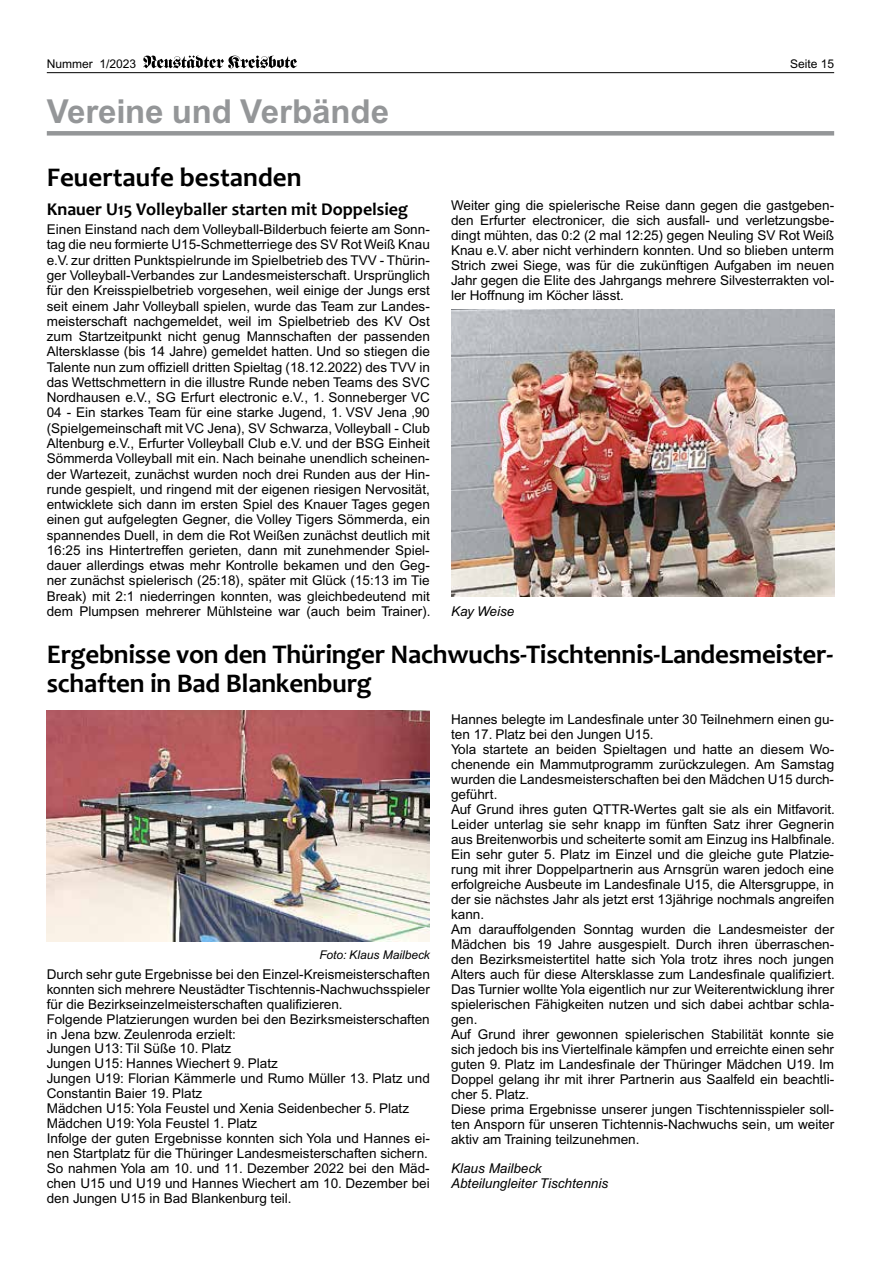
<style>
.page{position:relative;width:881px;height:1263px;background:#fff}
.page>*{position:absolute;margin:0;border:0;box-sizing:border-box;transform-origin:0 0}
.t1{font:700 33px "Arial";letter-spacing:-.005em;color:#949698}
.t2{font:700 27px/29.7px "Candara";letter-spacing:-.01em;color:#000}
.t3{font:700 18px "Candara";color:#000}
.t4{font:13.5px/15px "Arial";color:#000;text-align:justify}
.t5{font:italic 13.5px/15px "Arial";color:#000}
.t6{font:12px "Arial";color:#000}
.t7{font:italic 12px "Arial";color:#000}
</style>
<div class="page">
<hr style="left:47px;top:72px;width:786px;height:1px;background:#000">
<svg style="left:143px;top:55px;width:154px;height:13px"></svg>
<div style="left:47px;top:131px;width:786px;height:5px;background:#949698"></div>
<img style="left:451px;top:310px;width:382px;height:287px">
<img style="left:47px;top:711px;width:382px;height:231px">
<p class="t6" style="left:47px;top:57px;width:91px">Nummer 1/2023</p>
<p class="t6" style="left:789px;top:57px;width:46px">Seite 15</p>
<h1 class="t1" style="left:47px;top:92px;width:343px">Vereine und Verbände</h1>
<h2 class="t2" style="left:47px;top:162px;width:256px">Feuertaufe bestanden</h2>
<h3 class="t3" style="left:47px;top:198px;width:362px">Knauer U15 Volleyballer starten mit Doppelsieg</h3>
<p class="t4" style="left:47px;top:222px;width:385px">Einen Einstand nach dem Volleyball-Bilderbuch feierte am Sonn&shy;tag die neu formierte U15-Schmetterriege des SV Rot Weiß Knau e.V. zur dritten Punktspielrunde im Spielbetrieb des TVV - Thürin&shy;ger Volleyball-Verbandes zur Landesmeisterschaft. Ursprünglich für den Kreisspielbetrieb vorgesehen, weil einige der Jungs erst seit einem Jahr Volleyball spielen, wurde das Team zur Landes&shy;meisterschaft nachgemeldet, weil im Spielbetrieb des KV Ost zum Startzeitpunkt nicht genug Mannschaften der passenden Altersklasse (bis 14 Jahre) gemeldet hatten. Und so stiegen die Talente nun zum offiziell dritten Spieltag (18.12.2022) des TVV in das Wettschmettern in die illustre Runde neben Teams des SVC Nordhausen e.V., SG Erfurt electronic e.V., 1. Sonneberger VC 04 - Ein starkes Team für eine starke Jugend, 1. VSV Jena ‚90 (Spielgemeinschaft mit VC Jena), SV Schwarza, Volleyball - Club Altenburg e.V., Erfurter Volleyball Club e.V. und der BSG Einheit Sömmerda Volleyball mit ein. Nach beinahe unendlich scheinen&shy;der Wartezeit, zunächst wurden noch drei Runden aus der Hin&shy;runde gespielt, und ringend mit der eigenen riesigen Nervosität, entwicklete sich dann im ersten Spiel des Knauer Tages gegen einen gut aufgelegten Gegner, die Volley Tigers Sömmerda, ein spannendes Duell, in dem die Rot Weißen zunächst deutlich mit 16:25 ins Hintertreffen gerieten, dann mit zunehmender Spiel&shy;dauer allerdings etwas mehr Kontrolle bekamen und den Geg&shy;ner zunächst spielerisch (25:18), später mit Glück (15:13 im Tie Break) mit 2:1 niederringen konnten, was gleichbedeutend mit dem Plumpsen mehrerer Mühlsteine war (auch beim Trainer).</p>
<p class="t4" style="left:451px;top:198px;width:384px">Weiter ging die spielerische Reise dann gegen die gastgeben&shy;den Erfurter electronicer, die sich ausfall- und verletzungsbe&shy;dingt mühten, das 0:2 (2 mal 12:25) gegen Neuling SV Rot Weiß Knau e.V. aber nicht verhindern konnten. Und so blieben unterm Strich zwei Siege, was für die zukünftigen Aufgaben im neuen Jahr gegen die Elite des Jahrgangs mehrere Silvesterrakten vol&shy;ler Hoffnung im Köcher lässt.</p>
<p class="t5" style="left:451px;top:604px;width:65px">Kay Weise</p>
<h2 class="t2" style="left:47px;top:639px;width:787px">Ergebnisse von den Thüringer Nachwuchs-Tischtennis-Landesmeister&shy;schaften in Bad Blankenburg</h2>
<p class="t7" style="left:319px;top:948px;width:112px">Foto: Klaus Mailbeck</p>
<p class="t4" style="left:47px;top:966px;width:384px;text-align:left">Durch sehr gute Ergebnisse bei den Einzel-Kreismeisterschaften konnten sich mehrere Neustädter Tischtennis-Nachwuchsspieler für die Bezirkseinzelmeisterschaften qualifizieren.<br>Folgende Platzierungen wurden bei den Bezirksmeisterschaften in Jena bzw. Zeulenroda erzielt:<br>Jungen U13: Til Süße 10. Platz<br>Jungen U15: Hannes Wiechert 9. Platz<br>Jungen U19: Florian Kämmerle und Rumo Müller 13. Platz und Constantin Baier 19. Platz<br>Mädchen U15: Yola Feustel und Xenia Seidenbecher 5. Platz Mädchen U19: Yola Feustel 1. Platz<br>Infolge der guten Ergebnisse konnten sich Yola und Hannes ei&shy;nen Startplatz für die Thüringer Landesmeisterschaften sichern.<br>So nahmen Yola am 10. und 11. Dezember 2022 bei den Mäd&shy;chen U15 und U19 und Hannes Wiechert am 10. Dezember bei den Jungen U15 in Bad Blankenburg teil.</p>
<p class="t4" style="left:451px;top:712px;width:385px;text-align:left">Hannes belegte im Landesfinale unter 30 Teilnehmern einen gu&shy;ten 17. Platz bei den Jungen U15.<br>Yola startete an beiden Spieltagen und hatte an diesem Wo&shy;chenende ein Mammutprogramm zurückzulegen. Am Samstag wurden die Landesmeisterschaften bei den Mädchen U15 durch&shy;geführt.<br>Auf Grund ihres guten QTTR-Wertes galt sie als ein Mitfavorit.<br>Leider unterlag sie sehr knapp im fünften Satz ihrer Gegnerin aus Breitenworbis und scheiterte somit am Einzug ins Halbfinale.<br>Ein sehr guter 5. Platz im Einzel und die gleiche gute Platzie&shy;rung mit ihrer Doppelpartnerin aus Arnsgrün waren jedoch eine erfolgreiche Ausbeute im Landesfinale U15, die Altersgruppe, in der sie nächstes Jahr als jetzt erst 13jährige nochmals angreifen kann.<br>Am darauffolgenden Sonntag wurden die Landesmeister der Mädchen bis 19 Jahre ausgespielt. Durch ihren überraschen&shy;den Bezirksmeistertitel hatte sich Yola trotz ihres noch jungen Alters auch für diese Altersklasse zum Landesfinale qualifiziert.<br>Das Turnier wollte Yola eigentlich nur zur Weiterentwicklung ihrer spielerischen Fähigkeiten nutzen und sich dabei achtbar schla&shy;gen.<br>Auf Grund ihrer gewonnen spielerischen Stabilität konnte sie sich jedoch bis ins Viertelfinale kämpfen und erreichte einen sehr guten 9. Platz im Landesfinale der Thüringer Mädchen U19. Im Doppel gelang ihr mit ihrer Partnerin aus Saalfeld ein beachtli&shy;cher 5. Platz.<br>Diese prima Ergebnisse unserer jungen Tischtennisspieler soll&shy;ten Ansporn für unseren Tichtennis-Nachwuchs sein, um weiter aktiv am Training teilzunehmen.</p>
<p class="t5" style="left:451px;top:1160px;width:158px">Klaus Mailbeck<br>Abteilungleiter Tischtennis</p>
</div>
